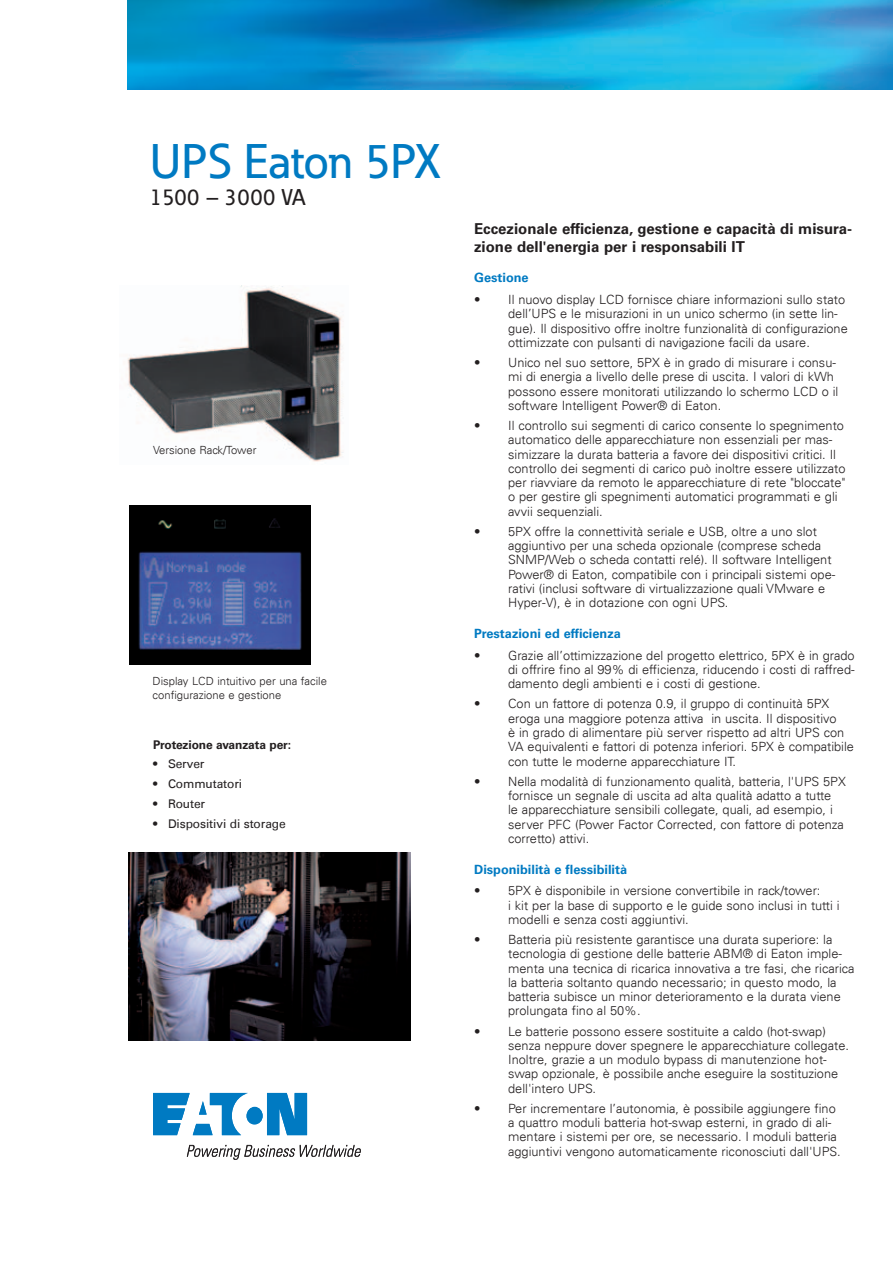
<style>
.page{position:relative;width:893px;height:1263px;background:#fff}
.page>*{position:absolute;margin:0;border:0;box-sizing:border-box;transform-origin:0 0}
.t1{font:500 48px "Eaton";letter-spacing:-.005em;color:#007ac2}
.t2{font:500 22.5px "Eaton";letter-spacing:.02em;color:#231f20}
.t3{font:700 15px/18px "Univers LT Std";color:#231f20}
.t4{font:300 12.75px/14.2px "Univers LT";color:#231f20}
.t5{font:700 12.75px "Univers LT Std";color:#007ac2}
.t6{font:12px "Univers LT";letter-spacing:-.01em;color:#231f20}
.t7{font:700 12px "Univers LT Std";letter-spacing:-.01em;color:#231f20}
.t8{font:300 11.25px/13.8px "Univers LT";color:#231f20}
</style>
<div class="page">
<svg style="left:153px;top:1093px;width:154px;height:42px"></svg>
<svg style="left:187px;top:1145px;width:174px;height:15px"></svg>
<img style="left:128px;top:0;width:765px;height:90px">
<img style="left:127px;top:285px;width:217px;height:177px">
<img style="left:130px;top:506px;width:180px;height:159px">
<img style="left:129px;top:853px;width:282px;height:188px">
<h1 class="t1" style="left:150px;top:132px;width:292px">UPS Eaton 5PX</h1>
<h2 class="t2" style="left:150px;top:184px;width:157px">1500 – 3000 VA</h2>
<p class="t8" style="left:153px;top:443px;width:105px">Versione Rack/Tower</p>
<p class="t8" style="left:153px;top:675px;width:176px">Display LCD intuitivo per una facile configurazione e gestione</p>
<p class="t7" style="left:153px;top:737px;width:140px">Protezione avanzata per:</p>
<p class="t6" style="left:153px;top:757px;width:53px">• Server</p>
<p class="t6" style="left:153px;top:777px;width:91px">• Commutatori</p>
<p class="t6" style="left:153px;top:796px;width:54px">• Router</p>
<p class="t6" style="left:153px;top:816px;width:134px">• Dispositivi di storage</p>
<p class="t3" style="left:474px;top:220px;width:379px">Eccezionale efficienza, gestione e capacità di misura&shy;zione dell'energia per i responsabili IT</p>
<p class="t5" style="left:474px;top:270px;width:56px">Gestione</p>
<p class="t4" style="left:508px;top:292px;width:341px;text-indent:-34px">• Il nuovo display LCD fornisce chiare informazioni sullo stato dell’UPS e le misurazioni in un unico schermo (in sette lin&shy;gue). Il dispositivo offre inoltre funzionalità di configurazione ottimizzate con pulsanti di navigazione facili da usare.</p>
<p class="t4" style="left:508px;top:355px;width:332px;text-indent:-34px">• Unico nel suo settore, 5PX è in grado di misurare i consu&shy;mi di energia a livello delle prese di uscita. I valori di kWh possono essere monitorati utilizzando lo schermo LCD o il software Intelligent Power® di Eaton.</p>
<p class="t4" style="left:508px;top:418px;width:339px;text-indent:-34px">• Il controllo sui segmenti di carico consente lo spegnimento automatico delle apparecchiature non essenziali per mas&shy;simizzare la durata batteria a favore dei dispositivi critici. Il controllo dei segmenti di carico può inoltre essere utilizzato per riavviare da remoto le apparecchiature di rete "bloccate" o per gestire gli spegnimenti automatici programmati e gli avvii sequenziali.</p>
<p class="t4" style="left:508px;top:524px;width:329px;text-indent:-34px">• 5PX offre la connettività seriale e USB, oltre a uno slot aggiuntivo per una scheda opzionale (comprese scheda SNMP/Web o scheda contatti relé). Il software Intelligent Power® di Eaton, compatibile con i principali sistemi ope&shy;rativi (inclusi software di virtualizzazione quali VMware e Hyper-V), è in dotazione con ogni UPS.</p>
<p class="t5" style="left:474px;top:626px;width:148px">Prestazioni ed efficienza</p>
<p class="t4" style="left:508px;top:648px;width:348px;text-align:justify;text-indent:-34px">• Grazie all’ottimizzazione del progetto elettrico, 5PX è in grado di offrire fino al 99% di efficienza, riducendo i costi di raffred&shy;damento degli ambienti e i costi di gestione.</p>
<p class="t4" style="left:508px;top:697px;width:347px;text-indent:-34px">• Con un fattore di potenza 0.9, il gruppo di continuità 5PX eroga una maggiore potenza attiva in uscita. Il dispositivo<br>è in grado di alimentare più server rispetto ad altri UPS con VA equivalenti e fattori di potenza inferiori. 5PX è compatibile con tutte le moderne apparecchiature IT.</p>
<p class="t4" style="left:508px;top:774px;width:339px;text-indent:-34px">• Nella modalità di funzionamento qualità, batteria, l'UPS 5PX fornisce un segnale di uscita ad alta qualità adatto a tutte<br>le apparecchiature sensibili collegate, quali, ad esempio, i server PFC (Power Factor Corrected, con fattore di potenza corretto) attivi.</p>
<p class="t5" style="left:474px;top:861px;width:155px">Disponibilità e flessibilità</p>
<p class="t4" style="left:508px;top:884px;width:333px;text-indent:-34px">• 5PX è disponibile in versione convertibile in rack/tower:<br>i kit per la base di supporto e le guide sono inclusi in tutti i modelli e senza costi aggiuntivi.</p>
<p class="t4" style="left:508px;top:932px;width:348px;text-indent:-34px">• Batteria più resistente garantisce una durata superiore: la tecnologia di gestione delle batterie ABM® di Eaton imple&shy;menta una tecnica di ricarica innovativa a tre fasi, che ricarica la batteria soltanto quando necessario; in questo modo, la batteria subisce un minor deterioramento e la durata viene prolungata fino al 50%.</p>
<p class="t4" style="left:508px;top:1024px;width:342px;text-indent:-34px">• Le batterie possono essere sostituite a caldo (hot-swap) senza neppure dover spegnere le apparecchiature collegate.<br>Inoltre, grazie a un modulo bypass di manutenzione hot&shy;swap opzionale, è possibile anche eseguire la sostituzione dell'intero UPS.</p>
<p class="t4" style="left:508px;top:1101px;width:334px;text-indent:-34px">• Per incrementare l’autonomia, è possibile aggiungere fino a quattro moduli batteria hot-swap esterni, in grado di ali&shy;mentare i sistemi per ore, se necessario. I moduli batteria aggiuntivi vengono automaticamente riconosciuti dall'UPS.</p>
</div>
